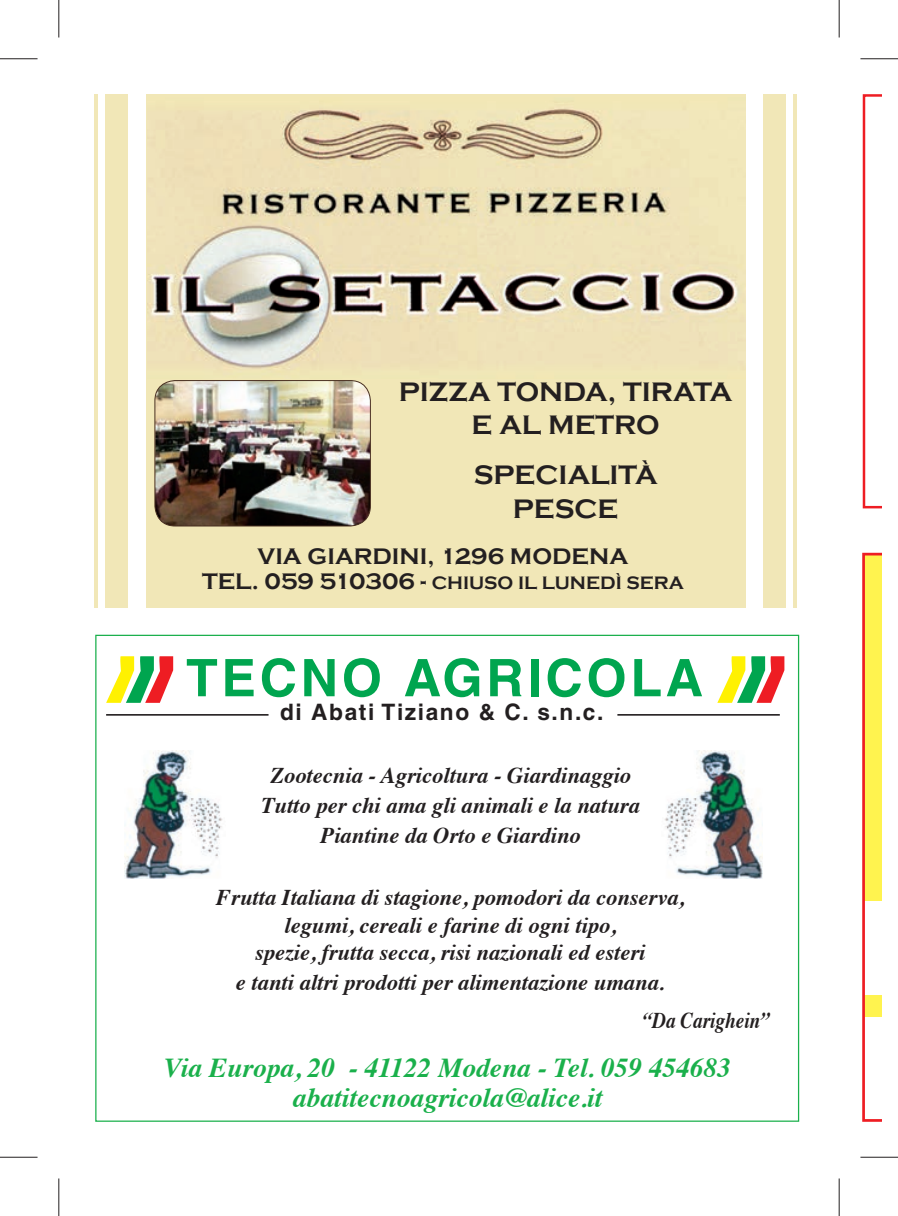
<style>
.page{position:relative;width:898px;height:1216px;background:#fff}
.page>*{position:absolute;margin:0;border:0;box-sizing:border-box;transform-origin:0 0}
.t1{font:700 51.75px "Helvetica";letter-spacing:.07em;color:#00a54f}
.t2{font:700 27.5px/33.8px "Copperplate Gothic";color:#231f20;text-align:center}
.t3{font:italic 700 27.5px "Times";color:#1ab04b}
.t4{font:italic 700 27.25px "Times";color:#1ab04b}
.t5{font:700 23.25px "Copperplate Gothic";color:#231f20}
.t6{font:700 22.75px "Helvetica";letter-spacing:.07em;color:#231f20}
.t7{font:italic 700 22.5px/30px "Times";color:#231f20;text-align:center}
.t8{font:700 18.5px "Copperplate Gothic";color:#231f20}
.s1{font-size:23.25px}
</style>
<div class="page">
<hr style="left:106px;top:714px;width:162px;height:2px;background:#231f20">
<hr style="left:617px;top:714px;width:162px;height:2px;background:#231f20">
<svg style="left:106px;top:656px;width:67px;height:47px"></svg>
<svg style="left:717px;top:656px;width:67px;height:47px"></svg>
<img style="left:124px;top:750px;width:99px;height:129px">
<img style="left:664px;top:750px;width:98px;height:129px">
<svg style="left:862px;top:94px;width:19px;height:414px"></svg>
<svg style="left:862px;top:553px;width:19px;height:569px"></svg>
<hr style="left:793px;top:94px;width:3px;height:514px;background:#f1e7b7">
<div style="left:763px;top:94px;width:22px;height:514px;background:#f1e7b7"></div>
<hr style="left:94px;top:94px;width:4px;height:514px;background:#f1e7b7">
<div style="left:105px;top:94px;width:23px;height:514px;background:#f1e7b7"></div>
<div style="left:146px;top:94px;width:599px;height:514px;background:#f1e7b7"></div>
<img style="left:148px;top:108px;width:591px;height:261px">
<img style="left:155px;top:381px;width:215px;height:145px">
<div style="left:154px;top:380px;width:216px;height:146px;border:1px solid #492f20;border-radius:20px"></div>
<hr style="left:0;top:58px;width:38px;height:1px;background:#231f20">
<hr style="left:860px;top:58px;width:37px;height:1px;background:#231f20">
<hr style="left:0;top:1157px;width:38px;height:1px;background:#231f20">
<hr style="left:860px;top:1157px;width:37px;height:1px;background:#231f20">
<hr style="left:58px;top:0;width:1px;height:38px;background:#231f20">
<hr style="left:58px;top:1178px;width:1px;height:38px;background:#231f20">
<hr style="left:838px;top:0;width:1px;height:38px;background:#231f20">
<hr style="left:838px;top:1178px;width:1px;height:38px;background:#231f20">
<p class="t2" style="left:398px;top:375px;width:335px">PIZZA TONDA, TIRATA<br>E AL METRO</p>
<p class="t2" style="left:473px;top:459px;width:185px">SPECIALITÀ<br>PESCE</p>
<p class="t5" style="left:257px;top:544px;width:372px">VIA GIARDINI, 1296 MODENA</p>
<p class="t8" style="left:202px;top:573px;width:483px"><span class="s1">TEL. 059 510306 -</span> CHIUSO IL LUNEDÌ SERA</p>
<h1 class="t1" style="left:186px;top:659px;width:518px">TECNO AGRICOLA</h1>
<p class="t6" style="left:280px;top:704px;width:325px">di Abati Tiziano &amp; C. s.n.c.</p>
<p class="t7" style="left:261px;top:759px;width:379px">Zootecnia - Agricoltura - Giardinaggio<br>Tutto per chi ama gli animali e la natura<br>Piantine da Orto e Giardino</p>
<p class="t7" style="left:216px;top:882px;width:469px;line-height:27.5px">Frutta Italiana di stagione, pomodori da conserva, legumi, cereali e farine di ogni tipo,<br>spezie, frutta secca, risi nazionali ed esteri</p>
<p class="t7" style="left:642px;top:962px;width:128px;line-height:37.5px;text-align:left;text-indent:-406px">e tanti altri prodotti per alimentazione umana.<br>“Da Carighein”</p>
<p class="t4" style="left:164px;top:1042px;width:568px">Via Europa, 20 - 41122 Modena - Tel. 059 454683</p>
<p class="t3" style="left:293px;top:1072px;width:311px">abatitecnoagricola@alice.it</p>
</div>
